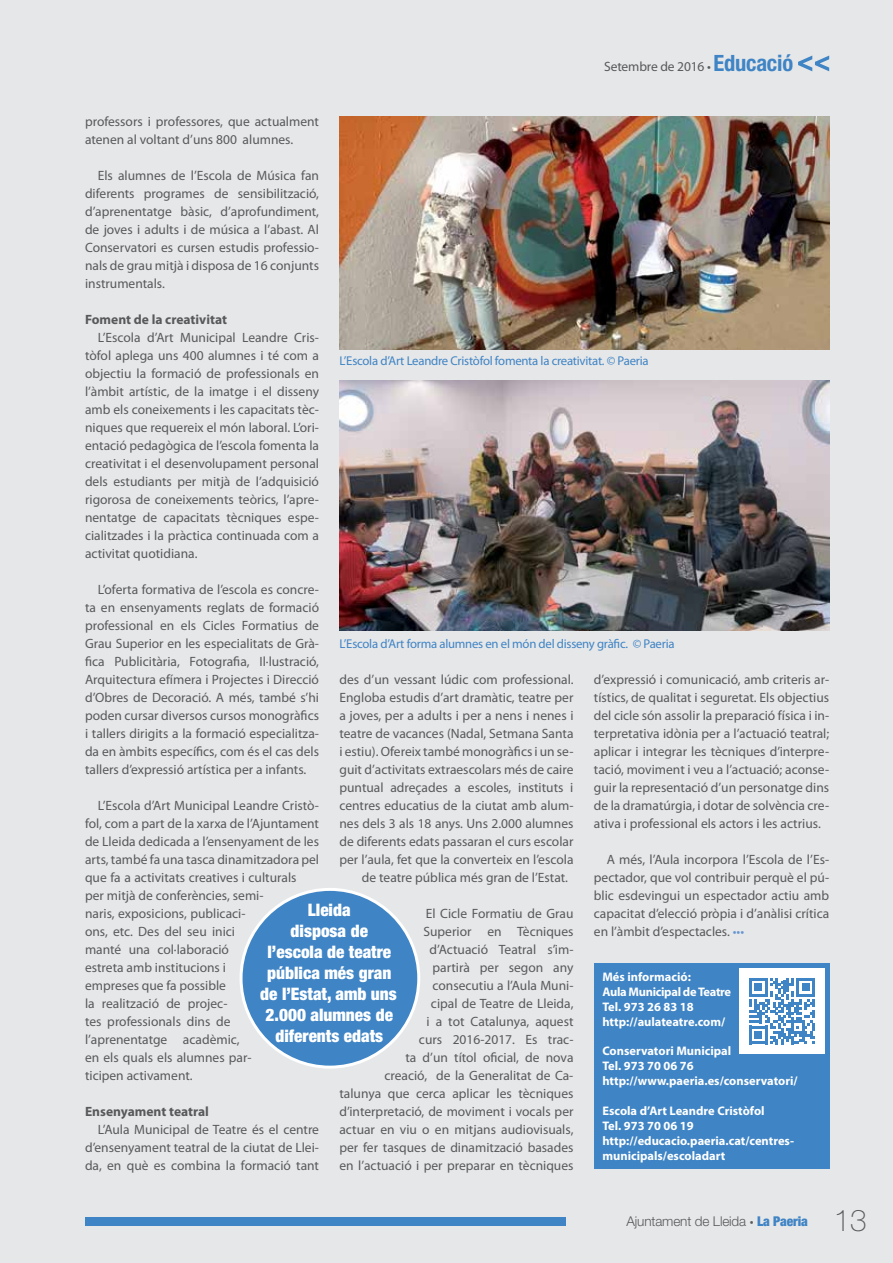
<style>
.page{position:relative;width:893px;height:1263px;background:#e6e7e8}
.page>*{position:absolute;margin:0;border:0;box-sizing:border-box;transform-origin:0 0}
.t1{font:100 30px "Helvetica Neue LT Std";color:#58595b}
.t2{font:900 condensed 17.25px/21px "Helvetica Neue LT Std";color:#fff;text-align:center}
.t3{font:13.5px/18px "Myriad Pro";color:#58595b;text-align:justify}
.t4{font:700 13.5px "Myriad Pro";color:#58595b}
.t5{font:300 13.5px "Helvetica Neue LT Std";letter-spacing:-.01em;color:#58595b}
.t6{font:12.75px "Myriad Pro";letter-spacing:-.02em;color:#3f84c5}
.t7{font:700 12.45px/15px "Myriad Pro";color:#fff}
.s1{font-family:"Helvetica Neue LT Std";font-weight:700;font-stretch:condensed;font-size:22.5px;color:#3f84c5}
.s2{color:#6896cf}
.s3{font-family:"Myriad Pro";font-weight:400}
.s4{font-weight:900;font-stretch:condensed;color:#3f84c5}
</style>
<div class="page">
<svg style="left:798px;top:56px;width:31px;height:15px"></svg>
<div style="left:85px;top:1217px;width:481px;height:9px;background:#3f84c5"></div>
<img style="left:339px;top:116px;width:490px;height:234px">
<img style="left:339px;top:381px;width:490px;height:249px">
<div style="left:241px;top:889px;width:178px;height:178px;background:#3f84c5;border-radius:50%"></div>
<div style="left:594px;top:963px;width:235px;height:205px;background:#3f84c5"></div>
<div style="left:739px;top:968px;width:85px;height:86px;background:#fff"></div>
<svg style="left:749px;top:978px;width:66px;height:66px"></svg>
<p class="t3" style="left:604px;top:58px;width:191px">Setembre de 2016 • <span class="s1">Educació</span></p>
<p class="t3" style="left:85px;top:112px;width:236px">professors i professores, que actualment atenen al voltant d’uns 800 alumnes.</p>
<p class="t3" style="left:85px;top:166px;width:236px;text-indent:13px">Els alumnes de l’Escola de Música fan diferents programes de sensibilització, d’aprenentatge bàsic, d’aprofundiment, de joves i adults i de música a l’abast. Al Conservatori es cursen estudis professio&shy;nals de grau mitjà i disposa de 16 conjunts instrumentals.</p>
<p class="t4" style="left:85px;top:311px;width:143px">Foment de la creativitat</p>
<p class="t3" style="left:85px;top:328px;width:236px;text-indent:13px">L’Escola d’Art Municipal Leandre Cris&shy;tòfol aplega uns 400 alumnes i té com a objectiu la formació de professionals en l’àmbit artístic, de la imatge i el disseny amb els coneixements i les capacitats tèc&shy;niques que requereix el món laboral. L’ori&shy;entació pedagògica de l’escola fomenta la creativitat i el desenvolupament personal dels estudiants per mitjà de l’adquisició rigorosa de coneixements teòrics, l’apre&shy;nentatge de capacitats tècniques espe&shy;cialitzades i la pràctica continuada com a activitat quotidiana.</p>
<p class="t3" style="left:85px;top:580px;width:236px;text-indent:13px">L’oferta formativa de l’escola es concre&shy;ta en ensenyaments reglats de formació professional en els Cicles Formatius de Grau Superior en les especialitats de Grà&shy;fica Publicitària, Fotografia, Il·lustració, Arquitectura efímera i Projectes i Direcció d’Obres de Decoració. A més, també s’hi poden cursar diversos cursos monogràfics i tallers dirigits a la formació especialitza&shy;da en àmbits específics, com és el cas dels tallers d’expressió artística per a infants.</p>
<p class="t3" style="left:85px;top:796px;width:236px;text-align:left;text-indent:13px">L’Escola d’Art Municipal Leandre Cristò&shy;fol, com a part de la xarxa de l’Ajuntament de Lleida dedicada a l’ensenyament de les arts, també fa una tasca dinamitzadora pel que fa a activitats creatives i culturals<br>per mitjà de conferències, semi-<br>naris, exposicions, publicaci-<br>ons, etc. Des del seu inici<br>manté una col·laboració<br>estreta amb institucions i<br>empreses que fa possible<br>la realització de projec-<br>tes professionals dins de<br>l’aprenentatge acadèmic,<br>en els quals els alumnes par-<br>ticipen activament.</p>
<p class="t4" style="left:85px;top:1102px;width:125px">Ensenyament teatral</p>
<p class="t3" style="left:85px;top:1120px;width:236px;text-indent:13px">L’Aula Municipal de Teatre és el centre d’ensenyament teatral de la ciutat de Llei&shy;da, en què es combina la formació tant</p>
<p class="t6" style="left:339px;top:353px;width:311px">L’Escola d’Art Leandre Cristòfol fomenta la creativitat. © Paeria</p>
<p class="t6" style="left:339px;top:636px;width:337px">L’Escola d’Art forma alumnes en el món del disseny gràfic. © Paeria</p>
<p class="t3" style="left:339px;top:670px;width:236px">des d’un vessant lúdic com professional.</p>
<p class="t3" style="left:339px;top:688px;width:235px">Engloba estudis d’art dramàtic, teatre per</p>
<p class="t3" style="left:339px;top:706px;width:236px">a joves, per a adults i per a nens i nenes i</p>
<p class="t3" style="left:339px;top:724px;width:236px">teatre de vacances (Nadal, Setmana Santa</p>
<p class="t3" style="left:339px;top:742px;width:235px">i estiu). Ofereix també monogràfics i un se-</p>
<p class="t3" style="left:339px;top:760px;width:236px">guit d’activitats extraescolars més de caire</p>
<p class="t3" style="left:339px;top:778px;width:235px">puntual adreçades a escoles, instituts i</p>
<p class="t3" style="left:339px;top:796px;width:235px">centres educatius de la ciutat amb alum-</p>
<p class="t3" style="left:339px;top:814px;width:236px">nes dels 3 als 18 anys. Uns 2.000 alumnes</p>
<p class="t3" style="left:339px;top:832px;width:235px">de diferents edats passaran el curs escolar</p>
<p class="t3" style="left:339px;top:850px;width:236px">per l’aula, fet que la converteix en l’escola</p>
<p class="t3" style="left:362px;top:868px;width:208px">de teatre pública més gran de l’Estat.</p>
<p class="t3" style="left:339px;top:904px;width:236px;text-align:right">El Cicle Formatiu de Grau<br>Superior en Tècniques<br>d’Actuació Teatral s’im-<br>partirà per segon any<br>consecutiu a l’Aula Muni-<br>cipal de Teatre de Lleida,<br>i a tot Catalunya, aquest<br>curs 2016-2017. Es trac-<br>ta d’un títol oficial, de nova<br>creació, de la Generalitat de Ca&shy;talunya que cerca aplicar les tècniques d’interpretació, de moviment i vocals per actuar en viu o en mitjans audiovisuals, per fer tasques de dinamització basades en l’actuació i per preparar en tècniques</p>
<p class="t3" style="left:594px;top:670px;width:237px">d’expressió i comunicació, amb criteris ar&shy;tístics, de qualitat i seguretat. Els objectius del cicle són assolir la preparació física i in&shy;terpretativa idònia per a l’actuació teatral; aplicar i integrar les tècniques d’interpre&shy;tació, moviment i veu a l’actuació; aconse&shy;guir la representació d’un personatge dins de la dramatúrgia, i dotar de solvència cre&shy;ativa i professional els actors i les actrius.</p>
<p class="t3" style="left:594px;top:850px;width:237px;text-indent:13px">A més, l’Aula incorpora l’Escola de l’Es&shy;pectador, que vol contribuir perquè el pú&shy;blic esdevingui un espectador actiu amb capacitat d’elecció pròpia i d’anàlisi crítica en l’àmbit d’espectacles. <span class="s2">•••</span></p>
<p class="t7" style="left:602px;top:969px;width:130px">Més informació:<br>Aula Municipal de Teatre<br>Tel. 973 26 83 18 http://aulateatre.com/</p>
<p class="t7" style="left:602px;top:1043px;width:197px">Conservatori Municipal<br>Tel. 973 70 06 76 http://www.paeria.es/conservatori/</p>
<p class="t7" style="left:602px;top:1103px;width:193px">Escola d’Art Leandre Cristòfol<br>Tel. 973 70 06 19 http://educacio.paeria.cat/centres&shy;municipals/escoladart</p>
<p class="t2" style="left:260px;top:899px;width:138px">Lleida<br>disposa de l’escola de teatre pública més gran de l’Estat, amb uns<br>2.000 alumnes de diferents edats</p>
<p class="t5" style="left:626px;top:1212px;width:183px">Ajuntament de Lleida <span class="s3">•</span> <span class="s4">La Paeria</span></p>
<h1 class="t1" style="left:834px;top:1203px;width:35px">13</h1>
</div>
